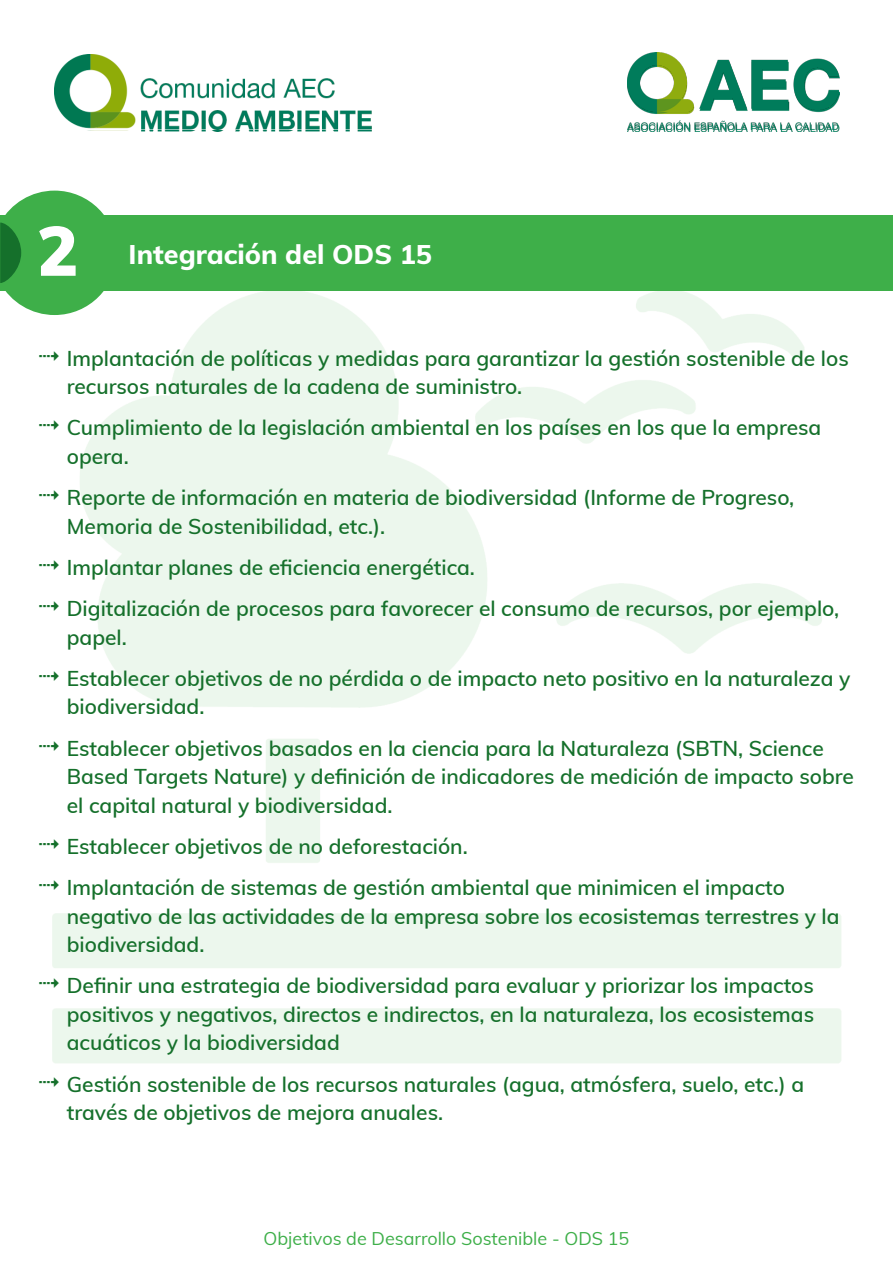
<style>
.page{position:relative;width:893px;height:1263px;background:#fff}
.page>*{position:absolute;margin:0;border:0;box-sizing:border-box;transform-origin:0 0}
.t1{font:900 69px "Muli";color:#fff}
.t2{font:800 27px "Muli";color:#fff}
.t3{font:600 21px/28.5px "Muli";color:#15702b}
.t4{font:18px "Muli";color:#3eaf49}
</style>
<div class="page">
<img style="left:627px;top:130px;width:212px;height:2px">
<div style="left:0;top:215px;width:893px;height:76px;background:#3eaf49"></div>
<svg style="left:0;top:191px;width:104px;height:124px"></svg>
<img style="left:54px;top:54px;width:317px;height:76px">
<img style="left:627px;top:52px;width:212px;height:78px">
<h1 class="t1" style="left:37px;top:200px;width:43px">2</h1>
<p class="t2" style="left:129px;top:235px;width:305px">Integración del ODS 15</p>
<p class="t3" style="left:67px;top:343px;width:783px">Implantación de políticas y medidas para garantizar la gestión sostenible de los recursos naturales de la cadena de suministro.</p>
<p class="t3" style="left:67px;top:412px;width:756px">Cumplimiento de la legislación ambiental en los países en los que la empresa opera.</p>
<p class="t3" style="left:67px;top:482px;width:729px">Reporte de información en materia de biodiversidad (Informe de Progreso,<br>Memoria de Sostenibilidad, etc.).</p>
<p class="t3" style="left:67px;top:546px;width:774px;line-height:41.2px">Implantar planes de eficiencia energética.<br>Digitalización de procesos para favorecer el consumo de recursos, por ejemplo,</p>
<p class="t3" style="left:67px;top:615px;width:785px;line-height:41.2px">papel.<br>Establecer objetivos de no pérdida o de impacto neto positivo en la naturaleza y</p>
<p class="t3" style="left:67px;top:685px;width:758px;line-height:41.2px">biodiversidad.<br>Establecer objetivos basados en la ciencia para la Naturaleza (SBTN, Science</p>
<p class="t3" style="left:67px;top:761px;width:789px">Based Targets Nature) y definición de indicadores de medición de impacto sobre el capital natural y biodiversidad.</p>
<p class="t3" style="left:67px;top:825px;width:720px;line-height:41.2px">Establecer objetivos de no deforestación.<br>Implantación de sistemas de gestión ambiental que minimicen el impacto</p>
<p class="t3" style="left:67px;top:901px;width:774px">negativo de las actividades de la empresa sobre los ecosistemas terrestres y la biodiversidad.</p>
<p class="t3" style="left:67px;top:970px;width:749px;text-align:justify">Definir una estrategia de biodiversidad para evaluar y priorizar los impactos positivos y negativos, directos e indirectos, en la naturaleza, los ecosistemas acuáticos y la biodiversidad</p>
<p class="t3" style="left:67px;top:1069px;width:739px">Gestión sostenible de los recursos naturales (agua, atmósfera, suelo, etc.) a través de objetivos de mejora anuales.</p>
<p class="t4" style="left:264px;top:1225px;width:367px">Objetivos de Desarrollo Sostenible - ODS 15</p>
</div>
